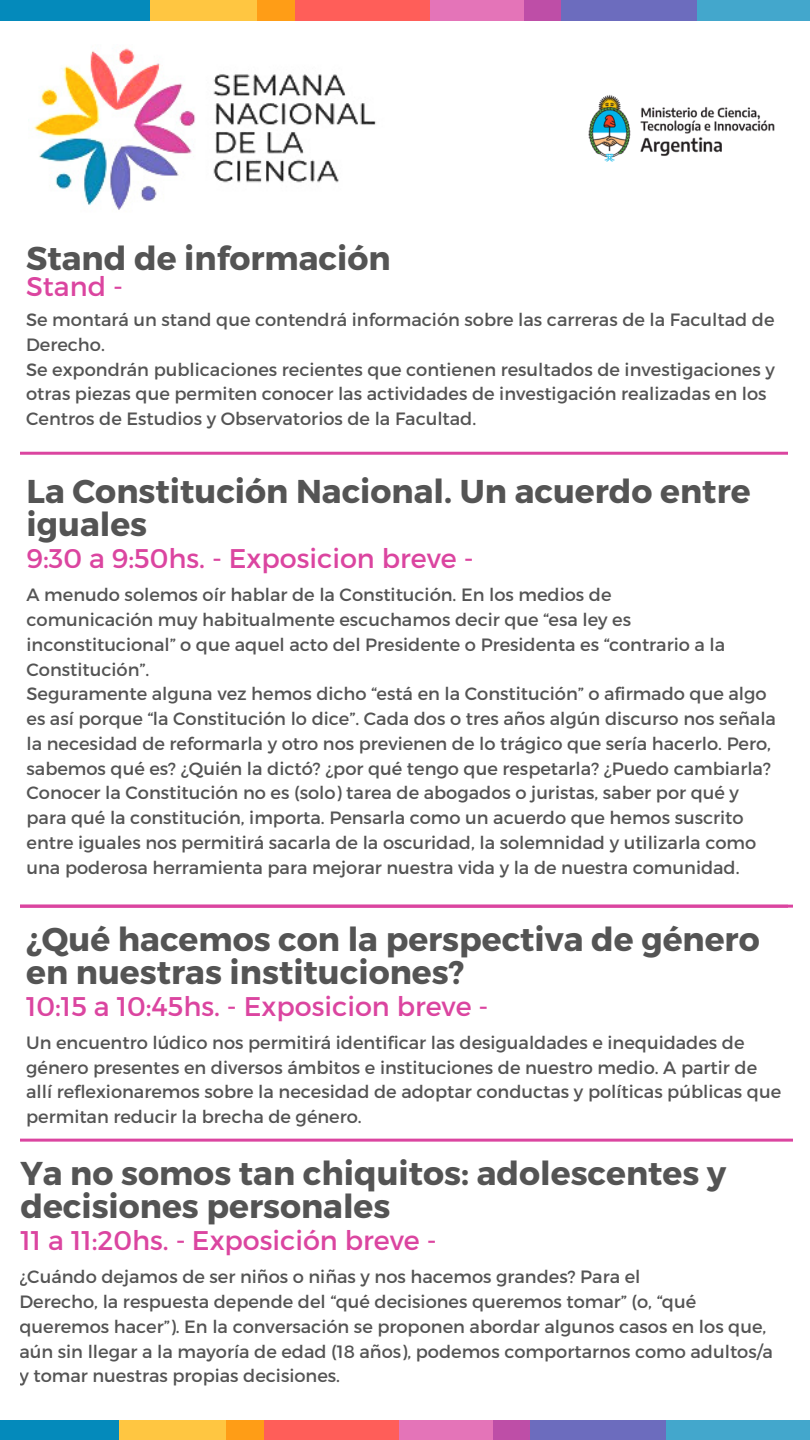
<style>
.page{position:relative;width:810px;height:1440px;background:#fff}
.page>*{position:absolute;margin:0;border:0;box-sizing:border-box;transform-origin:0 0}
.t1{font:700 33px/33px "Montserrat";color:#545454}
.t2{font:27px "Montserrat";color:#db45a0}
.t3{font:17.8px/24.8px "Montserrat";color:#545454}
</style>
<div class="page">
<img style="left:28px;top:48px;width:348px;height:162px">
<img style="left:588px;top:95px;width:187px;height:67px">
<div style="left:672px;top:0;width:138px;height:21px;background:#43a7cc"></div>
<div style="left:525px;top:0;width:172px;height:21px;background:#6c6cbe"></div>
<svg style="left:430px;top:0;width:131px;height:21px;background:#d969b3"></svg>
<div style="left:257px;top:0;width:173px;height:21px;background:#ff5e59"></div>
<svg style="left:150px;top:0;width:145px;height:21px;background:#ffbb35"></svg>
<div style="left:0;top:0;width:150px;height:21px;background:#048abb"></div>
<div style="left:641px;top:1420px;width:169px;height:20px;background:#43a7cc"></div>
<div style="left:493px;top:1420px;width:173px;height:20px;background:#6c6cbe"></div>
<svg style="left:398px;top:1420px;width:132px;height:20px;background:#d969b2"></svg>
<div style="left:226px;top:1420px;width:172px;height:20px;background:#ff5e59"></div>
<svg style="left:119px;top:1420px;width:144px;height:20px;background:#ffbb35"></svg>
<div style="left:0;top:1420px;width:119px;height:20px;background:#048abb"></div>
<svg style="left:20px;top:452px;width:768px;height:453px"></svg>
<svg style="left:20px;top:905px;width:773px;height:237px"></svg>
<h1 class="t1" style="left:26px;top:240px;width:366px">Stand de información</h1>
<h2 class="t2" style="left:26px;top:269px;width:98px">Stand -</h2>
<p class="t3" style="left:26px;top:306px;width:750px">Se montará un stand que contendrá información sobre las carreras de la Facultad de Derecho.<br>Se expondrán publicaciones recientes que contienen resultados de investigaciones y otras piezas que permiten conocer las actividades de investigación realizadas en los Centros de Estudios y Observatorios de la Facultad.</p>
<h1 class="t1" style="left:27px;top:473px;width:726px">La Constitución Nacional. Un acuerdo entre iguales</h1>
<h2 class="t2" style="left:27px;top:541px;width:449px">9:30 a 9:50hs. - Exposicion breve -</h2>
<p class="t3" style="left:27px;top:582px;width:751px">A menudo solemos oír hablar de la Constitución. En los medios de<br>comunicación muy habitualmente escuchamos decir que “esa ley es inconstitucional” o que aquel acto del Presidente o Presidenta es “contrario a la Constitución”.<br>Seguramente alguna vez hemos dicho “está en la Constitución” o afirmado que algo es así porque “la Constitución lo dice”. Cada dos o tres años algún discurso nos señala la necesidad de reformarla y otro nos previenen de lo trágico que sería hacerlo. Pero, sabemos qué es? ¿Quién la dictó? ¿por qué tengo que respetarla? ¿Puedo cambiarla?<br>Conocer la Constitución no es (solo) tarea de abogados o juristas, saber por qué y para qué la constitución, importa. Pensarla como un acuerdo que hemos suscrito entre iguales nos permitirá sacarla de la oscuridad, la solemnidad y utilizarla como una poderosa herramienta para mejorar nuestra vida y la de nuestra comunidad.</p>
<h1 class="t1" style="left:26px;top:921px;width:735px">¿Qué hacemos con la perspectiva de género en nuestras instituciones?</h1>
<h2 class="t2" style="left:26px;top:989px;width:464px">10:15 a 10:45hs. - Exposicion breve -</h2>
<p class="t3" style="left:26px;top:1029px;width:757px">Un encuentro lúdico nos permitirá identificar las desigualdades e inequidades de género presentes en diversos ámbitos e instituciones de nuestro medio. A partir de allí reflexionaremos sobre la necesidad de adoptar conductas y políticas públicas que permitan reducir la brecha de género.</p>
<h1 class="t1" style="left:20px;top:1155px;width:707px">Ya no somos tan chiquitos: adolescentes y decisiones personales</h1>
<h2 class="t2" style="left:20px;top:1223px;width:418px">11 a 11:20hs. - Exposición breve -</h2>
<p class="t3" style="left:19px;top:1264px;width:755px">¿Cuándo dejamos de ser niños o niñas y nos hacemos grandes? Para el<br>Derecho, la respuesta depende del “qué decisiones queremos tomar” (o, “qué queremos hacer”). En la conversación se proponen abordar algunos casos en los que, aún sin llegar a la mayoría de edad (18 años), podemos comportarnos como adultos/a y tomar nuestras propias decisiones.</p>
</div>
